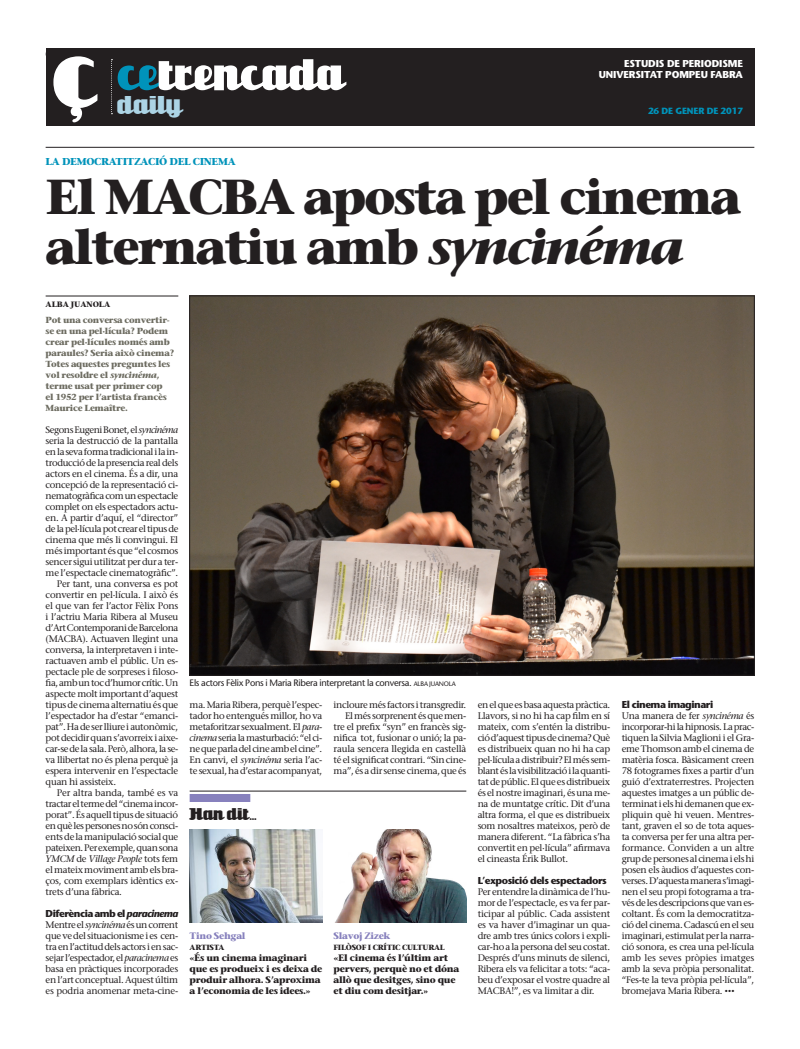
<style>
.page{position:relative;width:800px;height:1049px;background:#fff}
.page>*{position:absolute;margin:0;border:0;box-sizing:border-box;transform-origin:0 0}
._05_Titol_5_Col{font:700 49px/50px "Stone Serif";letter-spacing:-.045em;color:#231f20}
.t1{font:23.5px "Unicorn";letter-spacing:.01em;color:#acd4e5}
.t2{font:15.5px "Unicorn";letter-spacing:.01em;color:#231f20}
._03_Titolet{font:700 10px "Stone Sans";letter-spacing:-.045em;color:#231f20}
.t3{font:700 10px "Stone Sans";letter-spacing:-.01em;color:#fff}
._06_Epigraf_Cronica{font:700 10px "Stone Serif";letter-spacing:-.03em;color:#0093ba}
._02_Text_Sense_Sangr{font:9.5px/11px "Stone Serif";letter-spacing:-.03em;color:#231f20;text-align:justify}
._02_Text_Sangria{font:9.5px/11px "Stone Serif";letter-spacing:-.03em;color:#231f20;text-align:justify}
.t4{font:700 9.3px/11px "Stone Serif";letter-spacing:-.03em;color:#231f20}
._04_Peu_de_Foto{font:9.3px "Stone Sans";letter-spacing:-.03em;color:#231f20}
.t5{font:700 9.3px "Stone Serif";letter-spacing:-.03em;color:#8781bd}
.t6{font:700 9px "Stone Sans";letter-spacing:-.01em;color:#0093ba}
._01_Entradeta{font:700 8.8px/11px "Stone Serif";letter-spacing:-.03em;color:#6d6c61}
.t7{font:700 7.8px "Stone Serif";letter-spacing:-.01em;color:#231f20}
.t8{font:700 7.5px "Stone Serif";letter-spacing:-.03em;color:#231f20}
.s1{font-style:italic}
.s2{font-size:6.5px}
.s3{font-weight:700;font-size:12px}
</style>
<div class="page">
<hr style="left:46px;top:147px;width:708px;height:1px;background:#231f20">
<img style="left:192px;top:298px;width:560px;height:375px">
<hr style="left:46px;top:296px;width:132px;height:1px;background:#231f20">
<div style="left:46px;top:48px;width:708px;height:77px;background:#231f20"></div>
<svg style="left:53px;top:56px;width:44px;height:66px"></svg>
<svg style="left:111px;top:59px;width:1px;height:55px"></svg>
<svg style="left:118px;top:59px;width:228px;height:31px"></svg>
<hr style="left:190px;top:791px;width:276px;height:1px;background:#231f20">
<img style="left:190px;top:829px;width:132px;height:94px">
<img style="left:334px;top:829px;width:132px;height:94px">
<div style="left:190px;top:794px;width:60px;height:8px;background:#8781bd"></div>
<p class="t3" style="left:624px;top:57px;width:120px">ESTUDIS DE PERIODISME</p>
<p class="t3" style="left:599px;top:68px;width:146px">UNIVERSITAT POMPEU FABRA</p>
<p class="t1" style="left:118px;top:92px;width:66px">daily</p>
<p class="t6" style="left:648px;top:106px;width:96px">26 DE GENER DE 2017</p>
<p class="_06_Epigraf_Cronica" style="left:46px;top:155px;width:192px">LA DEMOCRATITZACIÓ DEL CINEMA</p>
<p class="_05_Titol_5_Col" style="left:46px;top:171px;width:697px">El MACBA aposta pel cinema alternatiu amb <span class="s1">syncinéma</span></p>
<p class="t7" style="left:46px;top:300px;width:66px">ALBA JUANOLA</p>
<p class="_01_Entradeta" style="left:46px;top:315px;width:130px">Pot una conversa convertir&shy;se en una pel·lícula? Podem crear pel·lícules només amb paraules? Seria això cinema?<br>Totes aquestes preguntes les vol resoldre el <span class="s1">syncinéma</span>, terme usat per primer cop<br>el 1952 per l’artista francès<br>Maurice Lemaître.</p>
<p class="_02_Text_Sense_Sangr" style="left:46px;top:424px;width:134px">Segons Eugeni Bonet, el <span class="s1">syncinéma </span>seria la destrucció de la pantalla en la seva forma tradicional i la in&shy;troducció de la presencia real dels actors en el cinema. És a dir, una concepció de la representació ci&shy;nematogràfica com un espectacle complet on els espectadors actu&shy;en. A partir d’aquí, el “director” de la pel·lícula pot crear el tipus de cinema que més li convingui. El més important és que “el cosmos sencer sigui utilitzat per dur a ter&shy;me l’espectacle cinematogràfic”.</p>
<p class="_02_Text_Sangria" style="left:46px;top:578px;width:134px;text-indent:11px">Per tant, una conversa es pot convertir en pel·lícula. I això és el que van fer l’actor Fèlix Pons i l’actriu Maria Ribera al Museu d’Art Contemporani de Barcelona (MACBA). Actuaven llegint una conversa, la interpretaven i inte&shy;ractuaven amb el públic. Un es&shy;pectacle ple de sorpreses i filoso&shy;fia, amb un toc d’humor crític. Un aspecte molt important d’aquest tipus de cinema alternatiu és que l’espectador ha d’estar “emanci&shy;pat”. Ha de ser lliure i autonòmic, pot decidir quan s’avorreix i aixe&shy;car-se de la sala. Però, alhora, la se&shy;va llibertat no és plena perquè ja espera intervenir en l’espectacle quan hi assisteix.</p>
<p class="_02_Text_Sangria" style="left:46px;top:787px;width:134px;text-indent:11px">Per altra banda, també es va tractar el terme del “cinema incor&shy;porat”. És aquell tipus de situació en què les persones no són consci&shy;ents de la manipulació social que pateixen. Per exemple, quan sona <span class="s1">YMCM</span> de <span class="s1">Village People</span> tots fem el mateix moviment amb els bra&shy;ços, com exemplars idèntics ex&shy;trets d’una fàbrica.</p>
<p class="_03_Titolet" style="left:46px;top:908px;width:134px">Diferència amb el <span class="s1">paracinema</span></p>
<p class="_02_Text_Sense_Sangr" style="left:46px;top:919px;width:134px">Mentre el <span class="s1">syncinéma</span> és un corrent que ve del situacionisme i es cen&shy;tra en l’actitud dels actors i en sac&shy;sejar l’espectador, el <span class="s1">paracinema</span> es basa en pràctiques incorporades en l’art conceptual. Aquest últim es podria anomenar meta-cine-</p>
<p class="_04_Peu_de_Foto" style="left:190px;top:677px;width:268px">Els actors Fèlix Pons i Maria Ribera interpretant la conversa. <span class="s2">ALBA JUANOLA</span></p>
<p class="_02_Text_Sense_Sangr" style="left:190px;top:699px;width:134px">ma. Maria Ribera, perquè l’espec&shy;tador ho entengués millor, ho va metaforitzar sexualment. El <span class="s1">para&shy;cinema</span> seria la masturbació: “el ci&shy;ne que parla del cine amb el cine”.<br>En canvi, el <span class="s1">syncinéma</span> seria l’ac&shy;te sexual, ha d’estar acompanyat,</p>
<p class="_02_Text_Sense_Sangr" style="left:334px;top:699px;width:134px">incloure més factors i transgredir.</p>
<p class="_02_Text_Sense_Sangr" style="left:334px;top:710px;width:134px;text-indent:11px">El més sorprenent és que men&shy;tre el prefix “syn” en francès sig&shy;nifica tot, fusionar o unió; la pa&shy;raula sencera llegida en castellà té el significat contrari. “Sin cine&shy;ma”, és a dir sense cinema, que és</p>
<p class="t2" style="left:190px;top:805px;width:69px">Han dit…</p>
<p class="t5" style="left:190px;top:930px;width:57px">Tino Sehgal</p>
<p class="t8" style="left:190px;top:943px;width:36px">ARTISTA</p>
<p class="t4" style="left:190px;top:952px;width:134px">«És un cinema imaginari que es produeix i es deixa de produir alhora. S’aproxima a l’economia de les idees.»</p>
<p class="t5" style="left:334px;top:930px;width:58px">Slavoj Zizek</p>
<p class="t8" style="left:334px;top:943px;width:113px">FILÒSOF I CRÍTIC CULTURAL</p>
<p class="t4" style="left:334px;top:952px;width:127px">«El cinema és l’últim art pervers, perquè no et dóna allò que desitges, sino que et diu com desitjar.»</p>
<p class="_02_Text_Sense_Sangr" style="left:478px;top:699px;width:134px">en el que es basa aquesta pràctica.<br>Llavors, si no hi ha cap film en sí mateix, com s’entén la distribu&shy;ció d’aquest tipus de cinema? Què es distribueix quan no hi ha cap pel·lícula a distribuir? El més sem&shy;blant és la visibilització i la quanti&shy;tat de públic. El que es distribueix és el nostre imaginari, és una me&shy;na de muntatge crític. Dit d’una altra forma, el que es distribueix som nosaltres mateixos, però de manera diferent. “La fàbrica s’ha convertit en pel·lícula” afirmava el cineasta Érik Bullot.</p>
<p class="_03_Titolet" style="left:478px;top:875px;width:131px">L’exposició dels espectadors</p>
<p class="_02_Text_Sense_Sangr" style="left:478px;top:886px;width:134px">Per entendre la dinàmica de l’hu&shy;mor de l’espectacle, es va fer par&shy;ticipar al públic. Cada assistent es va haver d’imaginar un qua&shy;dre amb tres únics colors i expli&shy;car-ho a la persona del seu costat.<br>Després d’uns minuts de silenci, Ribera els va felicitar a tots: “aca&shy;beu d’exposar el vostre quadre al MACBA!”, es va limitar a dir.</p>
<p class="_03_Titolet" style="left:622px;top:699px;width:93px">El cinema imaginari</p>
<p class="_02_Text_Sense_Sangr" style="left:622px;top:710px;width:134px">Una manera de fer <span class="s1">syncinéma</span> és incorporar-hi la hipnosis. La prac&shy;tiquen la Silvia Maglioni i el Gra&shy;eme Thomson amb el cinema de matèria fosca. Bàsicament creen 78 fotogrames fixes a partir d’un guió d’extraterrestres. Projecten aquestes imatges a un públic de&shy;terminat i els hi demanen que ex&shy;pliquin què hi veuen. Mentres&shy;tant, graven el so de tota aques&shy;ta conversa per fer una altra per&shy;formance. Conviden a un altre grup de persones al cinema i els hi posen els àudios d’aquestes con&shy;verses. D’aquesta manera s’imagi&shy;nen el seu propi fotograma a tra&shy;vés de les descripcions que van es&shy;coltant. És com la democratitza&shy;ció del cinema. Cadascú en el seu imaginari, estimulat per la narra&shy;ció sonora, es crea una pel·lícula amb les seves pròpies imatges amb la seva pròpia personalitat. “Fes-te la teva pròpia pel·lícula”, bromejava Maria Ribera. <span class="s3">···</span></p>
</div>
